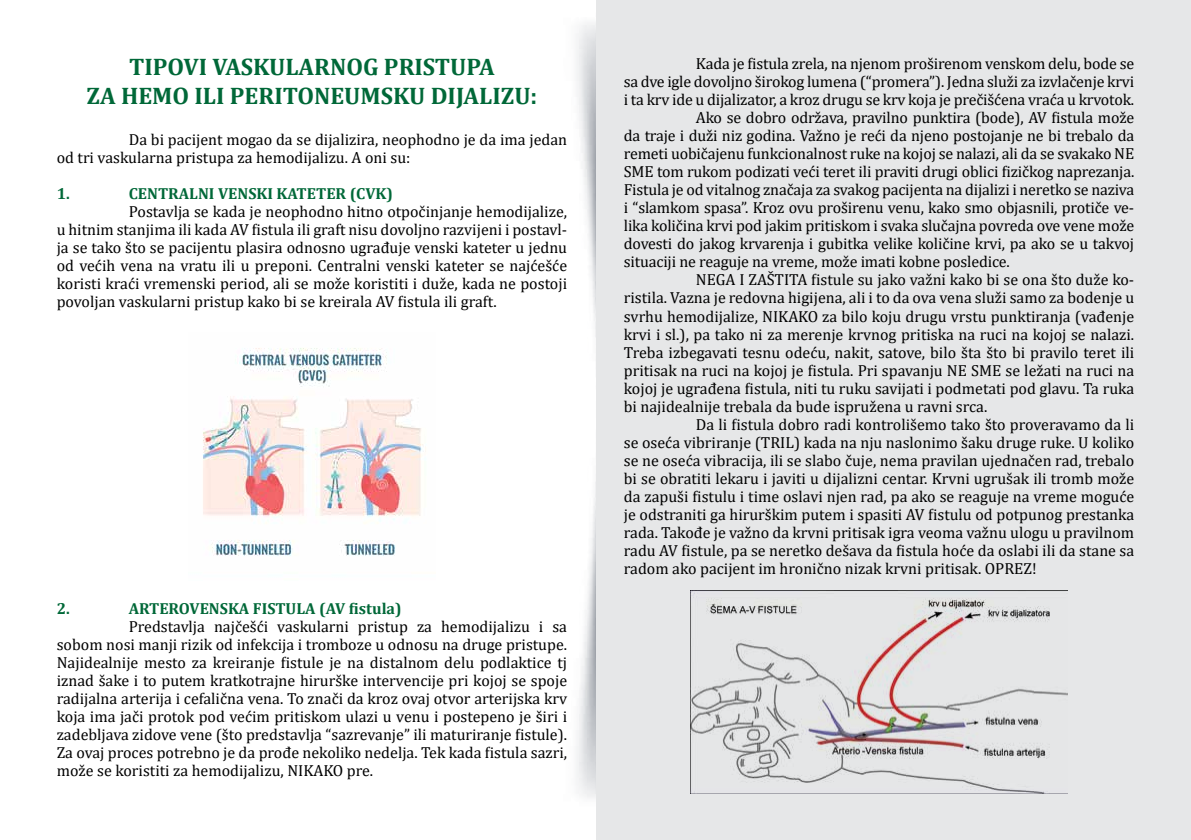
<style>
.page{position:relative;width:1191px;height:840px;background:#fff}
.page>*{position:absolute;margin:0;border:0;box-sizing:border-box;transform-origin:0 0}
.t1{font:700 24px/28.8px "Cambria";color:#006838;text-align:center}
.t2{font:16px/18px "Cambria";color:#000;text-align:justify}
.t3{font:700 16px "Cambria";color:#006838}
</style>
<div class="page">
<img style="left:576px;top:22px;width:20px;height:776px">
<div style="left:596px;top:0;width:595px;height:839px;background:#e6e7e8"></div>
<img style="left:203px;top:348px;width:223px;height:208px">
<img style="left:690px;top:590px;width:378px;height:202px">
<h1 class="t1" style="left:87px;top:52px;width:452px">TIPOVI VASKULARNOG PRISTUPA<br>ZA HEMO ILI PERITONEUMSKU DIJALIZU:</h1>
<p class="t2" style="left:57px;top:130px;width:512px;text-indent:72px">Da bi pacijent mogao da se dijalizira, neophodno je da ima jedan od tri vaskularna pristupa za hemodijalizu. A oni su:</p>
<p class="t3" style="left:57px;top:182px;width:15px">1.</p>
<p class="t3" style="left:129px;top:182px;width:266px">CENTRALNI VENSKI KATETER (CVK)</p>
<p class="t2" style="left:57px;top:202px;width:512px;text-indent:72px">Postavlja se kada je neophodno hitno otpočinjanje hemodijalize, u hitnim stanjima ili kada AV fistula ili graft nisu dovoljno razvijeni i postavl&shy;ja se tako što se pacijentu plasira odnosno ugrađuje venski kateter u jednu od većih vena na vratu ili u preponi. Centralni venski kateter se najćešće koristi kraći vremenski period, ali se može koristiti i duže, kada ne postoji povoljan vaskularni pristup kako bi se kreirala AV fistula ili graft.</p>
<p class="t3" style="left:57px;top:596px;width:15px">2.</p>
<p class="t3" style="left:129px;top:596px;width:274px">ARTEROVENSKA FISTULA (AV fistula)</p>
<p class="t2" style="left:57px;top:616px;width:512px;text-indent:72px">Predstavlja najčešći vaskularni pristup za hemodijalizu i sa sobom nosi manji rizik od infekcija i tromboze u odnosu na druge pristupe.<br>Najidealnije mesto za kreiranje fistule je na distalnom delu podlaktice tj iznad šake i to putem kratkotrajne hirurške intervencije pri kojoj se spoje radijalna arterija i cefalična vena. To znači da kroz ovaj otvor arterijska krv koja ima jači protok pod većim pritiskom ulazi u venu i postepeno je širi i zadebljava zidove vene (što predstavlja “sazrevanje” ili maturiranje fistule).<br>Za ovaj proces potrebno je da prođe nekoliko nedelja. Tek kada fistula sazri, može se koristiti za hemodijalizu, NIKAKO pre.</p>
<p class="t2" style="left:696px;top:55px;width:440px">Kada je fistula zrela, na njenom proširenom venskom delu, bode se</p>
<p class="t2" style="left:624px;top:73px;width:512px">sa dve igle dovoljno širokog lumena (“promera”). Jedna služi za izvlačenje krvi</p>
<p class="t2" style="left:624px;top:91px;width:512px">i ta krv ide u dijalizator, a kroz drugu se krv koja je prečišćena vraća u krvotok.</p>
<p class="t2" style="left:696px;top:109px;width:440px">Ako se dobro održava, pravilno punktira (bode), AV fistula može</p>
<p class="t2" style="left:624px;top:127px;width:512px">da traje i duži niz godina. Važno je reći da njeno postojanje ne bi trebalo da</p>
<p class="t2" style="left:624px;top:145px;width:512px">remeti uobičajenu funkcionalnost ruke na kojoj se nalazi, ali da se svakako NE</p>
<p class="t2" style="left:624px;top:163px;width:512px">SME tom rukom podizati veći teret ili praviti drugi oblici fizičkog naprezanja.</p>
<p class="t2" style="left:624px;top:181px;width:512px">Fistula je od vitalnog značaja za svakog pacijenta na dijalizi i neretko se naziva</p>
<p class="t2" style="left:624px;top:199px;width:512px">i “slamkom spasa”. Kroz ovu proširenu venu, kako smo objasnili, protiče ve-</p>
<p class="t2" style="left:624px;top:217px;width:512px">lika količina krvi pod jakim pritiskom i svaka slučajna povreda ove vene može</p>
<p class="t2" style="left:624px;top:235px;width:512px">dovesti do jakog krvarenja i gubitka velike količine krvi, pa ako se u takvoj</p>
<p class="t2" style="left:624px;top:253px;width:387px">situaciji ne reaguje na vreme, može imati kobne posledice.</p>
<p class="t2" style="left:696px;top:271px;width:440px">NEGA I ZAŠTITA fistule su jako važni kako bi se ona što duže ko-</p>
<p class="t2" style="left:624px;top:289px;width:512px">ristila. Vazna je redovna higijena, ali i to da ova vena služi samo za bodenje u</p>
<p class="t2" style="left:624px;top:307px;width:512px">svrhu hemodijalize, NIKAKO za bilo koju drugu vrstu punktiranja (vađenje</p>
<p class="t2" style="left:624px;top:325px;width:512px">krvi i sl.), pa tako ni za merenje krvnog pritiska na ruci na kojoj se nalazi.</p>
<p class="t2" style="left:624px;top:343px;width:512px">Treba izbegavati tesnu odeću, nakit, satove, bilo šta što bi pravilo teret ili</p>
<p class="t2" style="left:624px;top:361px;width:512px">pritisak na ruci na kojoj je fistula. Pri spavanju NE SME se ležati na ruci na</p>
<p class="t2" style="left:624px;top:379px;width:512px">kojoj je ugrađena fistula, niti tu ruku savijati i podmetati pod glavu. Ta ruka</p>
<p class="t2" style="left:624px;top:397px;width:365px">bi najidealnije trebala da bude ispružena u ravni srca.</p>
<p class="t2" style="left:696px;top:415px;width:440px">Da li fistula dobro radi kontrolišemo tako što proveravamo da li</p>
<p class="t2" style="left:624px;top:433px;width:512px">se oseća vibriranje (TRIL) kada na nju naslonimo šaku druge ruke. U koliko</p>
<p class="t2" style="left:624px;top:451px;width:512px">se ne oseća vibracija, ili se slabo čuje, nema pravilan ujednačen rad, trebalo</p>
<p class="t2" style="left:624px;top:469px;width:512px">bi se obratiti lekaru i javiti u dijalizni centar. Krvni ugrušak ili tromb može</p>
<p class="t2" style="left:624px;top:487px;width:512px">da zapuši fistulu i time oslavi njen rad, pa ako se reaguje na vreme moguće</p>
<p class="t2" style="left:624px;top:505px;width:512px">je odstraniti ga hirurškim putem i spasiti AV fistulu od potpunog prestanka</p>
<p class="t2" style="left:624px;top:523px;width:512px">rada. Takođe je važno da krvni pritisak igra veoma važnu ulogu u pravilnom</p>
<p class="t2" style="left:624px;top:541px;width:512px">radu AV fistule, pa se neretko dešava da fistula hoće da oslabi ili da stane sa</p>
<p class="t2" style="left:624px;top:559px;width:414px">radom ako pacijent im hronično nizak krvni pritisak. OPREZ!</p>
</div>
